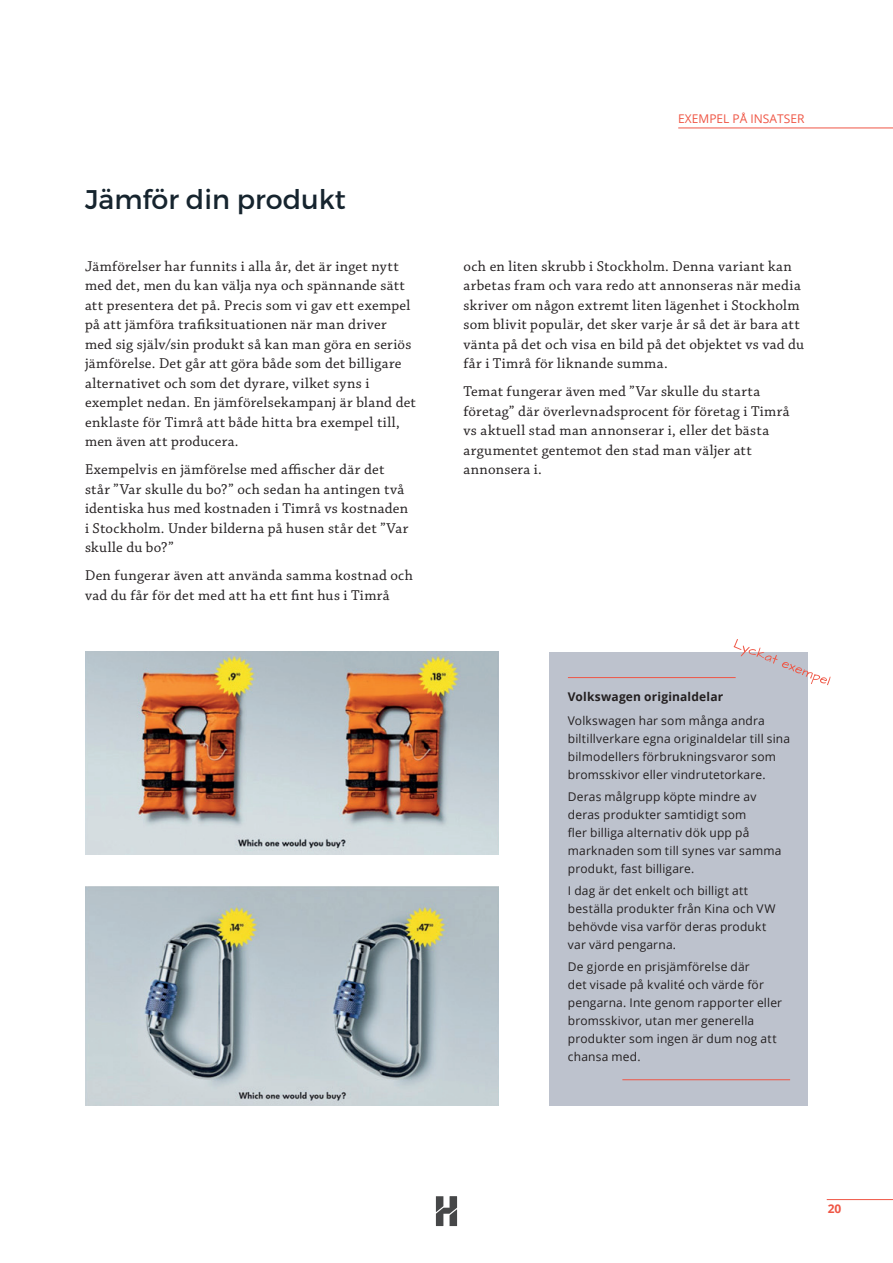
<style>
.page{position:relative;width:893px;height:1263px;background:#fff}
.page>*{position:absolute;margin:0;border:0;box-sizing:border-box;transform-origin:0 0}
.t1{font:27px "Montserrat";color:#16242e}
.t2{font:15px/19.5px "Chaparral Pro";letter-spacing:.02em;color:#231f20}
.t3{font:12px/18px "Open Sans";letter-spacing:.015em;color:#231f20}
.t4{font:700 12px "Open Sans";letter-spacing:.015em;color:#231f20}
.t5{font:12px "Open Sans";color:#ef5645}
.t6{font:700 12px "Open Sans";color:#ef5645}
</style>
<div class="page">
<svg style="left:436px;top:1196px;width:21px;height:30px"></svg>
<hr style="left:827px;top:1199px;width:66px;height:1px;background:#ef5645">
<hr style="left:678px;top:128px;width:215px;height:1px;background:#ef5645">
<img style="left:85px;top:887px;width:414px;height:219px">
<div style="left:550px;top:652px;width:258px;height:454px;background:#bdc2cd"></div>
<hr style="left:568px;top:677px;width:168px;height:1px;background:#ef5645">
<hr style="left:622px;top:1079px;width:168px;height:1px;background:#ef5645">
<svg style="left:733px;top:639px;width:98px;height:46px"></svg>
<img style="left:85px;top:652px;width:414px;height:203px">
<h1 class="t1" style="left:85px;top:183px;width:262px">Jämför din produkt</h1>
<p class="t2" style="left:85px;top:257px;width:332px">Jämförelser har funnits i alla år, det är inget nytt med det, men du kan välja nya och spännande sätt att presentera det på. Precis som vi gav ett exempel på att jämföra trafiksituationen när man driver med sig själv/sin produkt så kan man göra en seriös jämförelse. Det går att göra både som det billigare alternativet och som det dyrare, vilket syns i exemplet nedan. En jämförelsekampanj är bland det enklaste för Timrå att både hitta bra exempel till, men även att producera.</p>
<p class="t2" style="left:85px;top:460px;width:325px">Exempelvis en jämförelse med affischer där det står ”Var skulle du bo?” och sedan ha antingen två identiska hus med kostnaden i Timrå vs kostnaden i Stockholm. Under bilderna på husen står det ”Var skulle du bo?”</p>
<p class="t2" style="left:85px;top:566px;width:329px">Den fungerar även att använda samma kostnad och vad du får för det med att ha ett fint hus i Timrå</p>
<p class="t5" style="left:678px;top:111px;width:128px">EXEMPEL PÅ INSATSER</p>
<p class="t2" style="left:463px;top:257px;width:342px">och en liten skrubb i Stockholm. Denna variant kan arbetas fram och vara redo att annonseras när media skriver om någon extremt liten lägenhet i Stockholm som blivit populär, det sker varje år så det är bara att vänta på det och visa en bild på det objektet vs vad du får i Timrå för liknande summa.</p>
<p class="t2" style="left:463px;top:382px;width:328px">Temat fungerar även med ”Var skulle du starta företag” där överlevnadsprocent för företag i Timrå vs aktuell stad man annonserar i, eller det bästa argumentet gentemot den stad man väljer att annonsera i.</p>
<p class="t4" style="left:568px;top:688px;width:157px">Volkswagen originaldelar</p>
<p class="t3" style="left:568px;top:711px;width:224px">Volkswagen har som många andra biltillverkare egna originaldelar till sina bilmodellers förbrukningsvaror som bromsskivor eller vindrutetorkare.</p>
<p class="t3" style="left:568px;top:787px;width:215px">Deras målgrupp köpte mindre av deras produkter samtidigt som<br>fler billiga alternativ dök upp på marknaden som till synes var samma produkt, fast billigare.</p>
<p class="t3" style="left:568px;top:881px;width:209px">I dag är det enkelt och billigt att beställa produkter från Kina och VW behövde visa varför deras produkt var värd pengarna.</p>
<p class="t3" style="left:568px;top:958px;width:216px">De gjorde en prisjämförelse där<br>det visade på kvalité och värde för pengarna. Inte genom rapporter eller bromsskivor, utan mer generella produkter som ingen är dum nog att chansa med.</p>
<p class="t6" style="left:828px;top:1200px;width:15px">20</p>
</div>
